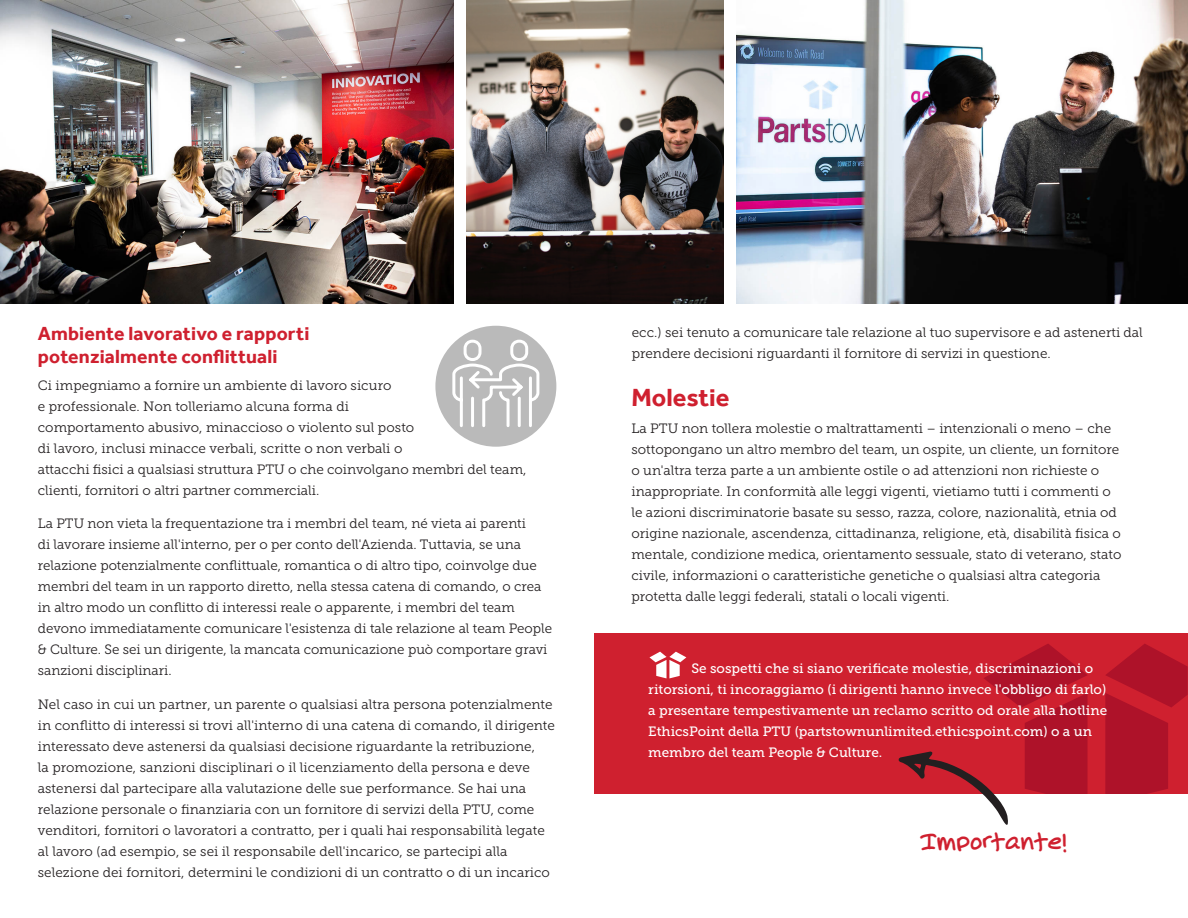
<style>
.page{position:relative;width:1188px;height:918px;background:#fff}
.page>*{position:absolute;margin:0;border:0;box-sizing:border-box;transform-origin:0 0}
.t1{font:700 25.5px "Effra";color:#cf202f}
.t2{font:700 19.5px/23.4px "Effra";letter-spacing:.01em;color:#cf202f}
.t3{font:13.5px/21px "Museo Slab 300";color:#231f20}
.t4{font:13.5px/21px "Museo Slab 500";color:#fff}
.t5{font:13.5px "Innovation";color:#cf202f}
</style>
<div class="page">
<img style="left:0;top:0;width:453px;height:304px">
<img style="left:737px;top:0;width:451px;height:304px">
<img style="left:467px;top:0;width:257px;height:304px">
<div style="left:435px;top:326px;width:121px;height:121px;background:#bababa;border-radius:50%"></div>
<svg style="left:451px;top:338px;width:90px;height:91px"></svg>
<div style="left:594px;top:633px;width:594px;height:161px;background:#cf202f"></div>
<svg style="left:1105px;top:644px;width:83px;height:150px"></svg>
<svg style="left:650px;top:652px;width:36px;height:26px"></svg>
<svg style="left:899px;top:644px;width:189px;height:181px"></svg>
<p class="t2" style="left:38px;top:321px;width:273px">Ambiente lavorativo e rapporti potenzialmente conflittuali</p>
<p class="t3" style="left:38px;top:375px;width:490px">Ci impegniamo a fornire un ambiente di lavoro sicuro<br>e professionale. Non tolleriamo alcuna forma di<br>comportamento abusivo, minaccioso o violento sul posto<br>di lavoro, inclusi minacce verbali, scritte o non verbali o<br>attacchi fisici a qualsiasi struttura PTU o che coinvolgano membri del team, clienti, fornitori o altri partner commerciali.</p>
<p class="t3" style="left:38px;top:513px;width:516px">La PTU non vieta la frequentazione tra i membri del team, né vieta ai parenti<br>di lavorare insieme all'interno, per o per conto dell'Azienda. Tuttavia, se una relazione potenzialmente conflittuale, romantica o di altro tipo, coinvolge due membri del team in un rapporto diretto, nella stessa catena di comando, o crea in altro modo un conflitto di interessi reale o apparente, i membri del team devono immediatamente comunicare l'esistenza di tale relazione al team People &amp; Culture. Se sei un dirigente, la mancata comunicazione può comportare gravi sanzioni disciplinari.</p>
<p class="t3" style="left:38px;top:694px;width:519px">Nel caso in cui un partner, un parente o qualsiasi altra persona potenzialmente in conflitto di interessi si trovi all'interno di una catena di comando, il dirigente interessato deve astenersi da qualsiasi decisione riguardante la retribuzione,<br>la promozione, sanzioni disciplinari o il licenziamento della persona e deve astenersi dal partecipare alla valutazione delle sue performance. Se hai una relazione personale o finanziaria con un fornitore di servizi della PTU, come venditori, fornitori o lavoratori a contratto, per i quali hai responsabilità legate al lavoro (ad esempio, se sei il responsabile dell'incarico, se partecipi alla selezione dei fornitori, determini le condizioni di un contratto o di un incarico</p>
<p class="t3" style="left:632px;top:322px;width:513px">ecc.) sei tenuto a comunicare tale relazione al tuo supervisore e ad astenerti dal prendere decisioni riguardanti il fornitore di servizi in questione.</p>
<p class="t1" style="left:632px;top:383px;width:99px">Molestie</p>
<p class="t3" style="left:632px;top:418px;width:491px">La PTU non tollera molestie o maltrattamenti – intenzionali o meno – che sottopongano un altro membro del team, un ospite, un cliente, un fornitore o un'altra terza parte a un ambiente ostile o ad attenzioni non richieste o inappropriate. In conformità alle leggi vigenti, vietiamo tutti i commenti o le azioni discriminatorie basate su sesso, razza, colore, nazionalità, etnia od origine nazionale, ascendenza, cittadinanza, religione, età, disabilità fisica o mentale, condizione medica, orientamento sessuale, stato di veterano, stato civile, informazioni o caratteristiche genetiche o qualsiasi altra categoria protetta dalle leggi federali, statali o locali vigenti.</p>
<p class="t4" style="left:648px;top:658px;width:460px;text-indent:43px">Se sospetti che si siano verificate molestie, discriminazioni o ritorsioni, ti incoraggiamo (i dirigenti hanno invece l'obbligo di farlo) a presentare tempestivamente un reclamo scritto od orale alla hotline EthicsPoint della PTU (partstownunlimited.ethicspoint.com) o a un membro del team People &amp; Culture.</p>
<p class="t5" style="left:921px;top:835px;width:148px">Importante!</p>
</div>
